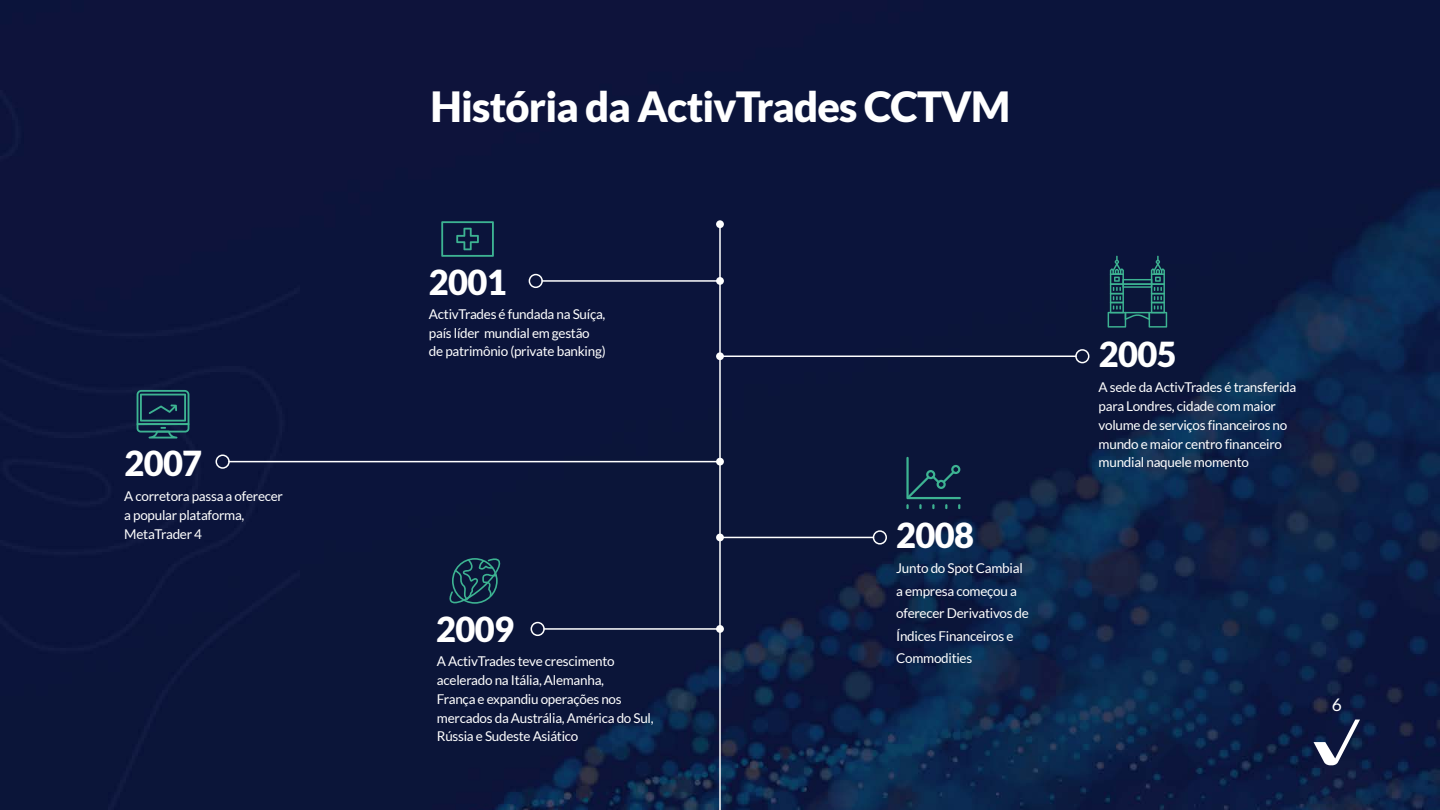
<style>
.page{position:relative;width:1440px;height:810px;background:#fff}
.page>*{position:absolute;margin:0;border:0;box-sizing:border-box;transform-origin:0 0}
.t1{font:900 41.7px "Lato";letter-spacing:-.02em;color:#fff}
.t2{font:900 34.42px "Lato";letter-spacing:-.02em;color:#fff}
.t3{font:17.4px "Lato";color:#fff}
.t4{font:13.5px/18.8px "Lato";letter-spacing:-.02em;color:#fff}
</style>
<div class="page">
<img style="left:0;top:0;width:1440px;height:810px">
<div style="left:716px;top:220px;width:8px;height:8px;background:#fff;border-radius:50%"></div>
<hr style="left:719px;top:228px;width:2px;height:582px;background:#fff">
<div style="left:529px;top:274px;width:14px;height:14px;border:2px solid #fff;border-radius:50%"></div>
<div style="left:716px;top:277px;width:8px;height:8px;background:#fff;border-radius:50%"></div>
<hr style="left:542px;top:280px;width:178px;height:2px;background:#fff">
<div style="left:531px;top:622px;width:14px;height:14px;border:2px solid #fff;border-radius:50%"></div>
<div style="left:716px;top:625px;width:8px;height:8px;background:#fff;border-radius:50%"></div>
<hr style="left:544px;top:628px;width:176px;height:2px;background:#fff">
<div style="left:1075px;top:349px;width:14px;height:14px;border:2px solid #fff;border-radius:50%"></div>
<div style="left:716px;top:352px;width:8px;height:8px;background:#fff;border-radius:50%"></div>
<hr style="left:720px;top:356px;width:356px;height:1px;background:#fff">
<div style="left:873px;top:530px;width:14px;height:15px;border:2px solid #fff;border-radius:50%"></div>
<div style="left:716px;top:534px;width:8px;height:7px;background:#fff;border-radius:50%"></div>
<hr style="left:720px;top:537px;width:153px;height:1px;background:#fff">
<div style="left:216px;top:455px;width:14px;height:14px;border:2px solid #fff;border-radius:50%"></div>
<div style="left:716px;top:458px;width:8px;height:8px;background:#fff;border-radius:50%"></div>
<hr style="left:229px;top:461px;width:491px;height:1px;background:#fff">
<svg style="left:441px;top:221px;width:53px;height:36px;background:#163a4f"></svg>
<svg style="left:449px;top:558px;width:55px;height:46px;background:#16394d"></svg>
<svg style="left:906px;top:457px;width:55px;height:52px;background:#133048"></svg>
<svg style="left:137px;top:390px;width:52px;height:49px;background:#1b4757"></svg>
<svg style="left:1108px;top:256px;width:59px;height:72px;background:#173c50"></svg>
<svg style="left:1314px;top:720px;width:46px;height:45px"></svg>
<h1 class="t1" style="left:431px;top:82px;width:581px">História da ActivTrades CCTVM</h1>
<h2 class="t2" style="left:429px;top:262px;width:79px">2001</h2>
<p class="t4" style="left:429px;top:304px;width:178px">ActivTrades é fundada na Suíça, país líder mundial em gestão de patrimônio (private banking)</p>
<h2 class="t2" style="left:1099px;top:334px;width:79px">2005</h2>
<p class="t4" style="left:1099px;top:378px;width:199px">A sede da ActivTrades é transferida para Londres, cidade com maior volume de serviços financeiros no mundo e maior centro financeiro</p>
<h2 class="t2" style="left:124px;top:443px;width:79px">2007</h2>
<p class="t4" style="left:1099px;top:453px;width:152px">mundial naquele momento</p>
<p class="t4" style="left:124px;top:487px;width:160px">A corretora passa a oferecer a popular plataforma,<br>MetaTrader 4</p>
<h2 class="t2" style="left:896px;top:515px;width:79px">2008</h2>
<p class="t4" style="left:896px;top:557px;width:134px;line-height:22.5px">Junto do Spot Cambial a empresa começou a oferecer Derivativos de<br>Índices Financeiros e<br>Commodities</p>
<h2 class="t2" style="left:436px;top:609px;width:79px">2009</h2>
<p class="t4" style="left:437px;top:652px;width:218px">A ActivTrades teve crescimento acelerado na Itália, Alemanha,<br>França e expandiu operações nos mercados da Austrália, América do Sul,<br>Rússia e Sudeste Asiático</p>
<p class="t3" style="left:1332px;top:695px;width:12px">6</p>
</div>
